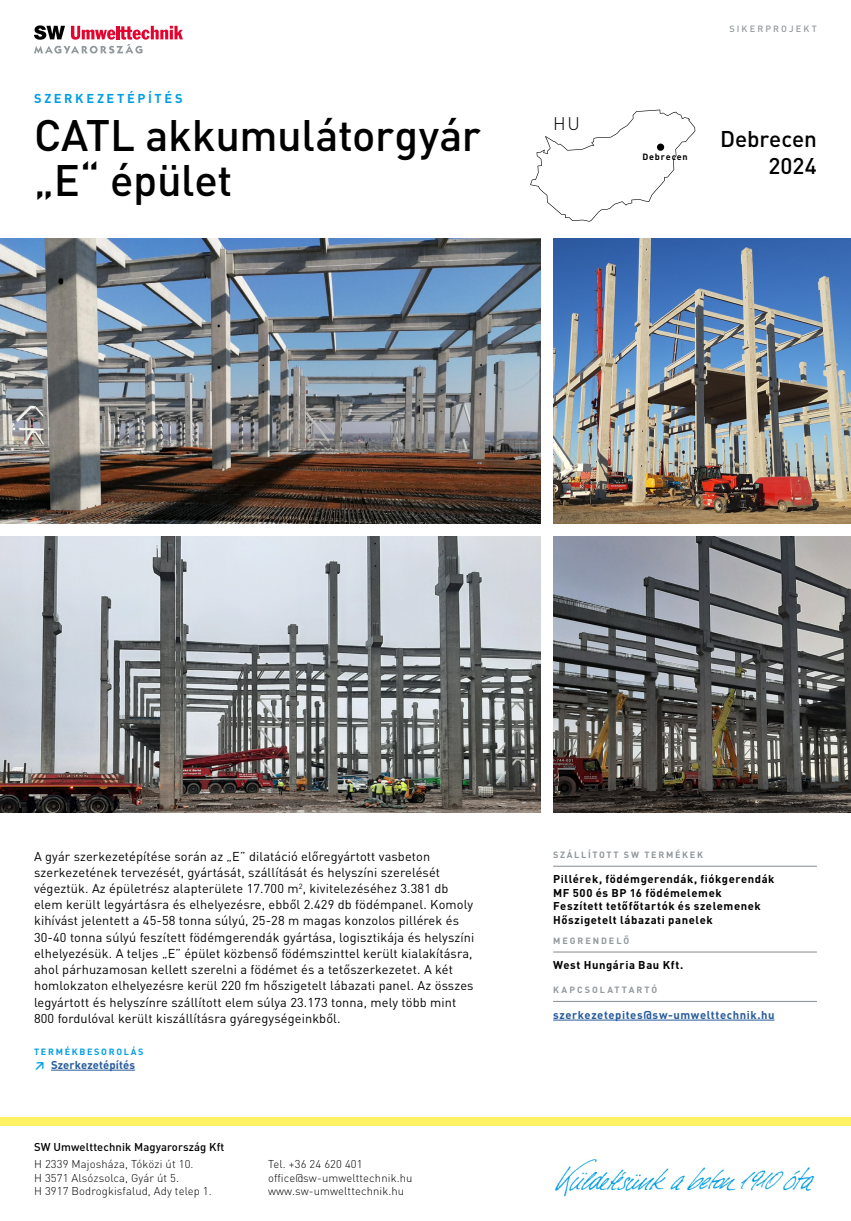
<style>
.page{position:relative;width:851px;height:1221px;background:#fff}
.page>*{position:absolute;margin:0;border:0;box-sizing:border-box;transform-origin:0 0}
.t1{font:500 43.5px/45px "DIN Pro";letter-spacing:-.01em;color:#000}
.t2{font:500 22.5px/27px "DIN Pro";color:#000;text-align:right}
.t3{font:300 18px "DIN Pro";color:#000}
.t4{font:12.75px/16.2px "DIN Pro";letter-spacing:.01em;color:#000}
.t5{font:700 12.75px "DIN Pro";letter-spacing:.205em;color:#009fe3}
.t6{font:300 11.25px/13.5px "DIN Pro";letter-spacing:.01em;color:#000}
.t7{font:700 11.25px/13.5px "DIN Pro";letter-spacing:.05em;color:#000}
.t8{font:700 11.25px "DIN Pro";letter-spacing:.045em;color:#275b9b}
.t9{font:500 11.25px "DIN Pro";letter-spacing:.01em;color:#000}
.t10{font:700 11.25px "DIN Pro";letter-spacing:.01em;color:#275b9b}
.t11{font:700 9px "DIN Pro";letter-spacing:.19em;color:#91989c}
.t12{font:700 9px "DIN Pro";letter-spacing:.19em;color:#009fe3}
.t13{font:700 9px "DIN Pro";letter-spacing:.23em;color:#91989c}
.t14{font:500 9px "DIN Pro";letter-spacing:.24em;color:#91989c}
.t15{font:700 9px "DIN Pro";letter-spacing:.21em;color:#91989c}
.t16{font:700 9px "DIN Pro";letter-spacing:.095em;color:#000}
.s1{color:#009fe3}
</style>
<div class="page">
<img style="left:0;top:238px;width:540px;height:285px">
<img style="left:553px;top:238px;width:297px;height:285px">
<img style="left:0;top:536px;width:540px;height:276px">
<img style="left:553px;top:536px;width:297px;height:276px">
<div style="left:0;top:1117px;width:850px;height:8px;background:#fff265"></div>
<svg style="left:530px;top:110px;width:165px;height:112px"></svg>
<svg style="left:34px;top:25px;width:149px;height:29px"></svg>
<hr style="left:51px;top:1069px;width:84px;height:1px;background:#275b9b">
<hr style="left:553px;top:865px;width:263px;height:1px;background:#91989c">
<hr style="left:553px;top:951px;width:263px;height:1px;background:#91989c">
<hr style="left:553px;top:1000px;width:263px;height:1px;background:#91989c">
<hr style="left:553px;top:1019px;width:221px;height:1px;background:#275b9b">
<img style="left:555px;top:1159px;width:260px;height:37px">
<svg style="left:656px;top:143px;width:8px;height:8px"></svg>
<p class="t5" style="left:34px;top:90px;width:150px">SZERKEZETÉPÍTÉS</p>
<h1 class="t1" style="left:34px;top:111px;width:448px">CATL akkumulátorgyár „E“ épület</h1>
<h3 class="t3" style="left:553px;top:111px;width:28px">HU</h3>
<p class="t14" style="left:729px;top:23px;width:89px">SIKERPROJEKT</p>
<p class="t16" style="left:642px;top:151px;width:47px">Debrecen</p>
<h2 class="t2" style="left:720px;top:124px;width:98px">Debrecen<br>2024</h2>
<p class="t4" style="left:34px;top:847px;width:441px">A gyár szerkezetépítése során az „E” dilatáció előregyártott vasbeton szerkezetének tervezését, gyártását, szállítását és helyszíni szerelését végeztük. Az épületrész alapterülete 17.700 m<sup>2</sup>, kivitelezéséhez 3.381 db elem került legyártásra és elhelyezésre, ebből 2.429 db födémpanel. Komoly kihívást jelentett a 45-58 tonna súlyú, 25-28 m magas konzolos pillérek és 30-40 tonna súlyú feszített födémgerendák gyártása, logisztikája és helyszíni elhelyezésük. A teljes „E” épület közbenső födémszinttel került kialakításra, ahol párhuzamosan kellett szerelni a födémet és a tetőszerkezetet. A két homlokzaton elhelyezésre kerül 220 fm hőszigetelt lábazati panel. Az összes legyártott és helyszínre szállított elem súlya 23.173 tonna, mely több mint 800 fordulóval került kiszállításra gyáregységeinkből.</p>
<p class="t12" style="left:34px;top:1045px;width:111px">TERMÉKBESOROLÁS</p>
<p class="t10" style="left:34px;top:1056px;width:103px"><span class="s1">↗</span> Szerkezetépítés</p>
<p class="t9" style="left:34px;top:1138px;width:192px">SW Umwelttechnik Magyarország Kft</p>
<p class="t6" style="left:34px;top:1157px;width:179px">H 2339 Majosháza, Tóközi út 10.<br>H 3571 Alsózsolca, Gyár út 5.<br>H 3917 Bodrogkisfalud, Ady telep 1.</p>
<p class="t6" style="left:268px;top:1157px;width:146px">Tel. +36 24 620 401 office@sw-umwelttechnik.hu www.sw-umwelttechnik.hu</p>
<p class="t11" style="left:553px;top:848px;width:151px">SZÁLLÍTOTT SW TERMÉKEK</p>
<p class="t7" style="left:553px;top:872px;width:223px">Pillérek, födémgerendák, fiókgerendák MF 500 és BP 16 födémelemek<br>Feszített tetőfőtartók és szelemenek Hőszigetelt lábazati panelek</p>
<p class="t15" style="left:553px;top:934px;width:78px">MEGRENDELŐ</p>
<p class="t7" style="left:553px;top:957px;width:132px">West Hungária Bau Kft.</p>
<p class="t13" style="left:553px;top:983px;width:106px">KAPCSOLATTARTÓ</p>
<p class="t8" style="left:553px;top:1006px;width:223px">szerkezetepites@sw-umwelttechnik.hu</p>
</div>
